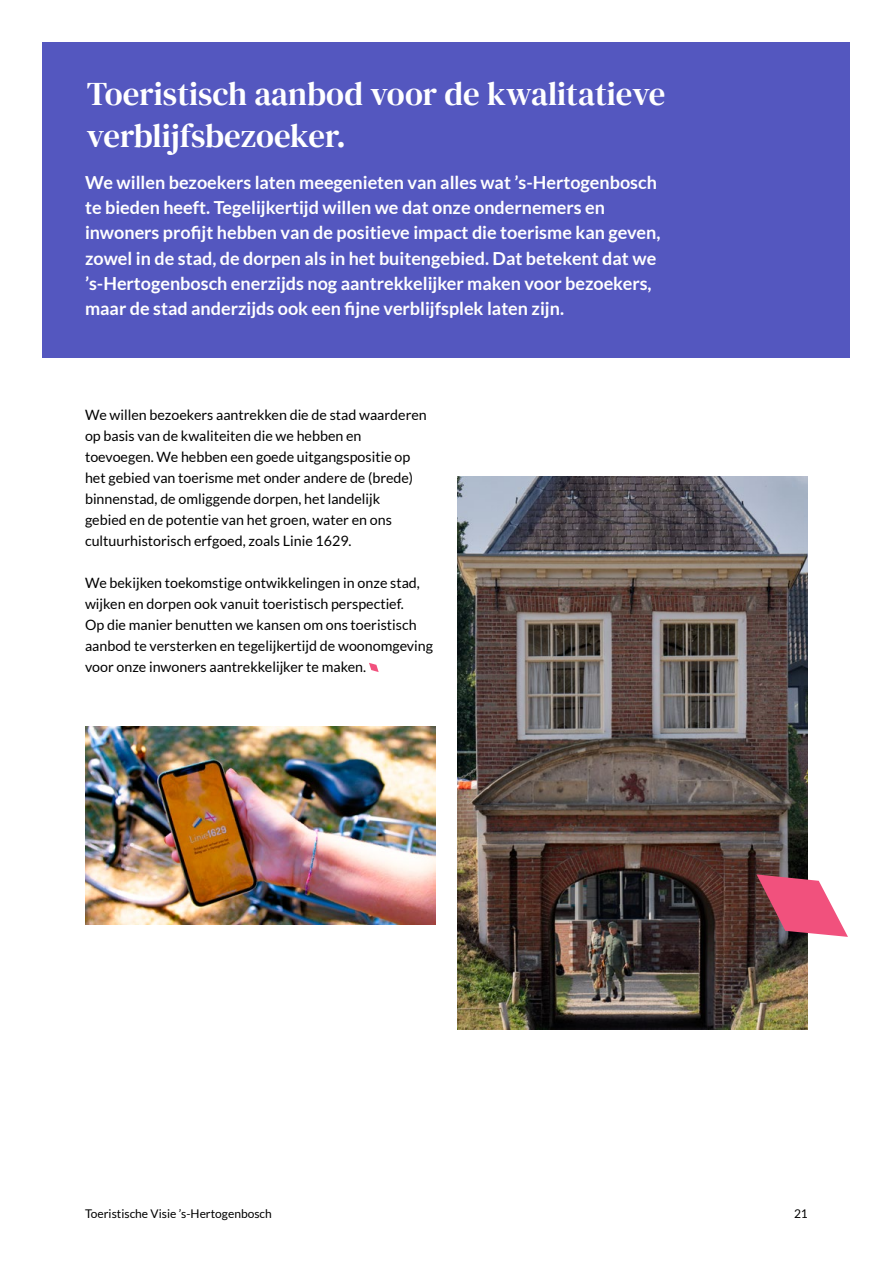
<style>
.page{position:relative;width:893px;height:1263px;background:#fff}
.page>*{position:absolute;margin:0;border:0;box-sizing:border-box;transform-origin:0 0}
.t1{font:33px/42px "DM Serif Text";color:#fff}
.Intro{font:700 18px/25.2px "Lato";color:#fff}
.t2{font:14.25px/21px "Lato";color:#000}
.t3{font:12px "Lato";color:#000}
</style>
<div class="page">
<img style="left:457px;top:477px;width:351px;height:552px">
<div style="left:43px;top:42px;width:807px;height:315px;background:#5457bf"></div>
<svg style="left:369px;top:663px;width:10px;height:9px"></svg>
<img style="left:85px;top:727px;width:351px;height:197px">
<svg style="left:756px;top:874px;width:92px;height:63px"></svg>
<h2 class="t1" style="left:87px;top:73px;width:580px">Toeristisch aanbod voor de kwalitatieve verblijfsbezoeker.</h2>
<p class="Intro" style="left:85px;top:170px;width:577px">We willen bezoekers laten meegenieten van alles wat ’s-Hertogenbosch te bieden heeft. Tegelijkertijd willen we dat onze ondernemers en inwoners profijt hebben van de positieve impact die toerisme kan geven, zowel in de stad, de dorpen als in het buitengebied. Dat betekent dat we ’s-Hertogenbosch enerzijds nog aantrekkelijker maken voor bezoekers, maar de stad anderzijds ook een fijne verblijfsplek laten zijn.</p>
<p class="t2" style="left:85px;top:404px;width:343px">We willen bezoekers aantrekken die de stad waarderen op basis van de kwaliteiten die we hebben en toevoegen. We hebben een goede uitgangspositie op het gebied van toerisme met onder andere de (brede) binnenstad, de omliggende dorpen, het landelijk<br>gebied en de potentie van het groen, water en ons cultuurhistorisch erfgoed, zoals Linie 1629.</p>
<p class="t2" style="left:85px;top:572px;width:350px">We bekijken toekomstige ontwikkelingen in onze stad, wijken en dorpen ook vanuit toeristisch perspectief.<br>Op die manier benutten we kansen om ons toeristisch aanbod te versterken en tegelijkertijd de woonomgeving voor onze inwoners aantrekkelijker te maken.</p>
<p class="t3" style="left:85px;top:1207px;width:188px">Toeristische Visie ’s-Hertogenbosch</p>
<p class="t3" style="left:794px;top:1207px;width:15px">21</p>
</div>
